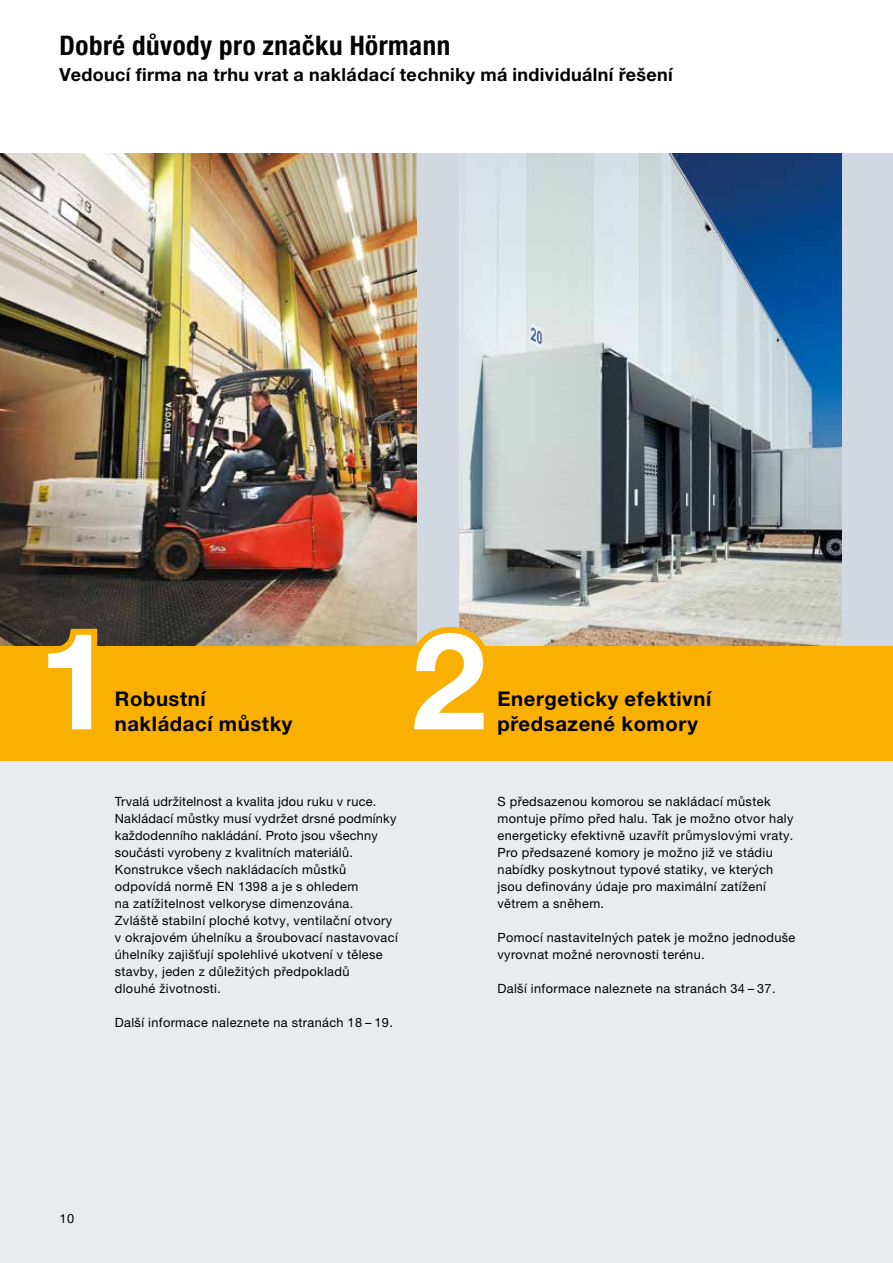
<style>
.page{position:relative;width:893px;height:1263px;background:#fff}
.page>*{position:absolute;margin:0;border:0;box-sizing:border-box;transform-origin:0 0}
.t1{font:700 135px "Hoermann Helvetica Neue";color:#fff}
.t2{font:700 condensed 27px "Hoermann Helvetica Neue";letter-spacing:.02em;color:#000}
.t3{font:700 20.25px/25.5px "Hoermann Helvetica Neue";letter-spacing:.03em;color:#000}
.t4{font:700 18px "Hoermann Helvetica Neue";letter-spacing:.02em;color:#000}
.t5{font:12.75px/17px "Hoermann Helvetica Neue Rm";letter-spacing:.03em;color:#000}
</style>
<div class="page">
<div style="left:0;top:153px;width:893px;height:1110px;background:#e8ecee"></div>
<div style="left:0;top:153px;width:893px;height:493px;background:#d2d8e1"></div>
<img style="left:0;top:153px;width:417px;height:493px">
<img style="left:459px;top:153px;width:383px;height:493px">
<div style="left:0;top:646px;width:893px;height:115px;background:#f9b000"></div>
<svg style="left:36px;top:623px;width:67px;height:23px;background:#735921"></svg>
<svg style="left:402px;top:621px;width:94px;height:25px"></svg>
<h2 class="t2" style="left:60px;top:27px;width:392px">Dobré důvody pro značku Hörmann</h2>
<h3 class="t4" style="left:60px;top:62px;width:615px">Vedoucí firma na trhu vrat a nakládací techniky má individuální řešení</h3>
<h1 class="t1" style="left:38px;top:585px;width:77px">1</h1>
<h1 class="t1" style="left:411px;top:585px;width:77px">2</h1>
<h3 class="t3" style="left:115px;top:684px;width:179px">Robustní nakládací můstky</h3>
<h3 class="t3" style="left:497px;top:684px;width:215px">Energeticky efektivní</h3>
<h3 class="t3" style="left:497px;top:710px;width:202px">předsazené komory</h3>
<p class="t5" style="left:115px;top:792px;width:285px">Trvalá udržitelnost a kvalita jdou ruku v ruce.<br>Nakládací můstky musí vydržet drsné podmínky každodenního nakládání. Proto jsou všechny součásti vyrobeny z kvalitních materiálů.<br>Konstrukce všech nakládacích můstků odpovídá normě EN 1398 a je s ohledem<br>na zatížitelnost velkoryse dimenzována.<br>Zvláště stabilní ploché kotvy, ventilační otvory v okrajovém úhelníku a šroubovací nastavovací úhelníky zajišťují spolehlivé ukotvení v tělese stavby, jeden z důležitých předpokladů<br>dlouhé životnosti.</p>
<p class="t5" style="left:115px;top:1013px;width:280px">Další informace naleznete na stranách 18 – 19.</p>
<p class="t5" style="left:60px;top:1209px;width:16px">10</p>
<p class="t5" style="left:497px;top:792px;width:297px">S předsazenou komorou se nakládací můstek montuje přímo před halu. Tak je možno otvor haly energeticky efektivně uzavřít průmyslovými vraty.<br>Pro předsazené komory je možno již ve stádiu nabídky poskytnout typové statiky, ve kterých jsou definovány údaje pro maximální zatížení větrem a sněhem.</p>
<p class="t5" style="left:497px;top:928px;width:299px">Pomocí nastavitelných patek je možno jednoduše vyrovnat možné nerovnosti terénu.</p>
<p class="t5" style="left:497px;top:979px;width:280px">Další informace naleznete na stranách 34 – 37.</p>
</div>
